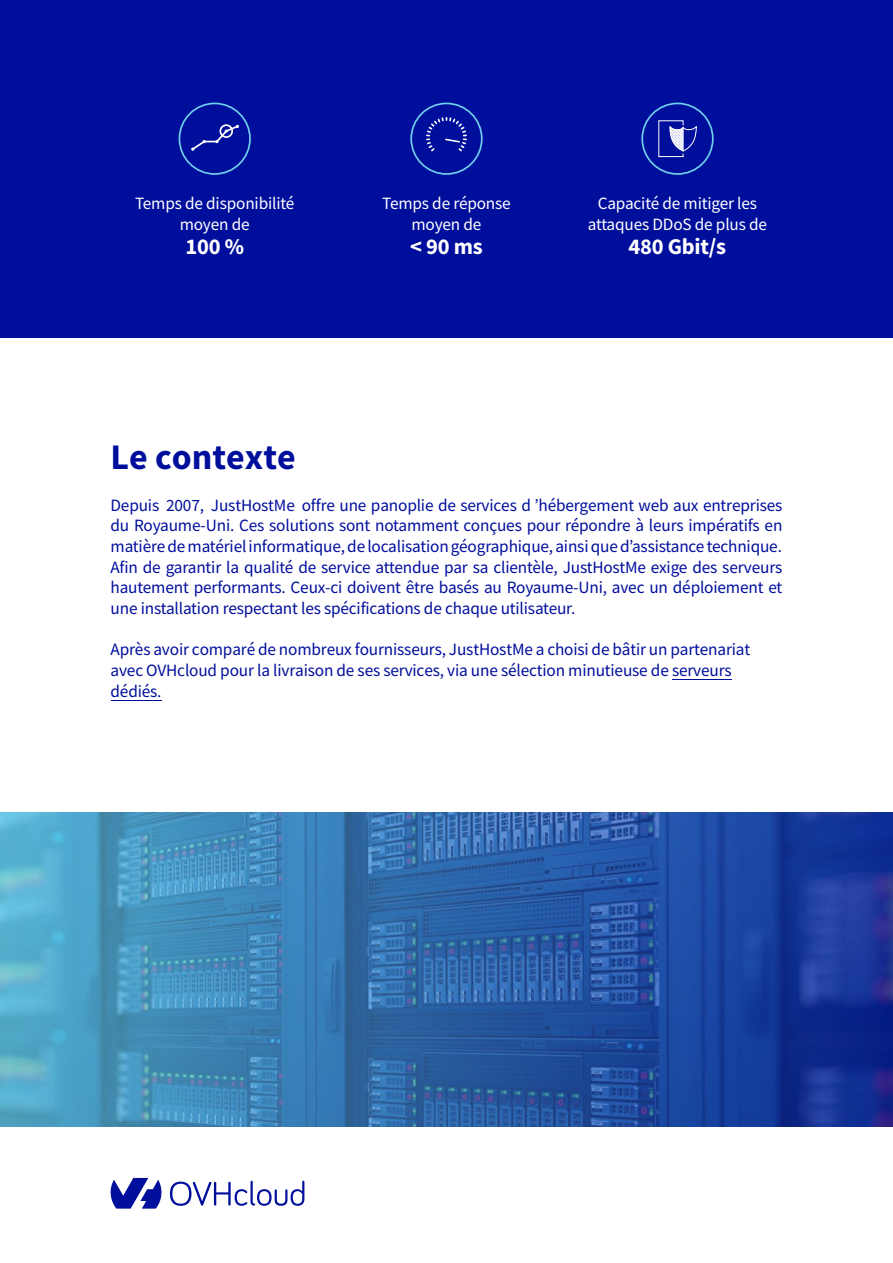
<style>
.page{position:relative;width:893px;height:1263px;background:#fff}
.page>*{position:absolute;margin:0;border:0;box-sizing:border-box;transform-origin:0 0}
.t1{font:700 36px "Source Sans Pro";color:#000e9c}
.t2{font:700 22.5px "Source Sans Pro";letter-spacing:-.01em;color:#fff}
.t3{font:17.25px/20.7px "Source Sans Pro";letter-spacing:-.01em;color:#000e9c;text-align:justify}
.t4{font:17.25px/20.7px "Source Sans Pro";letter-spacing:-.01em;color:#fff;text-align:center}
</style>
<div class="page">
<div style="left:0;top:0;width:893px;height:337px;background:#000e9c"></div>
<svg style="left:110px;top:1178px;width:52px;height:30px"></svg>
<svg style="left:170px;top:1181px;width:134px;height:25px"></svg>
<hr style="left:111px;top:700px;width:51px;height:1px;background:#000e9c">
<hr style="left:672px;top:679px;width:60px;height:1px;background:#000e9c">
<div style="left:179px;top:103px;width:72px;height:72px;border:2px solid #6fceeb;border-radius:50%"></div>
<svg style="left:191px;top:124px;width:48px;height:27px"></svg>
<div style="left:219px;top:124px;width:14px;height:14px;border:2px solid #fff;border-radius:50%"></div>
<div style="left:410px;top:103px;width:73px;height:72px;border:2px solid #6fceeb;border-radius:50%"></div>
<svg style="left:426px;top:117px;width:41px;height:35px"></svg>
<div style="left:641px;top:103px;width:73px;height:72px;border:2px solid #6fceeb;border-radius:50%"></div>
<svg style="left:658px;top:120px;width:39px;height:38px"></svg>
<svg style="left:0;top:812px;width:893px;height:315px;background:#3069ab"></svg>
<p class="t4" style="left:135px;top:193px;width:161px">Temps de disponibilité moyen de</p>
<h2 class="t2" style="left:185px;top:231px;width:60px">100 %</h2>
<p class="t4" style="left:382px;top:193px;width:130px">Temps de réponse moyen de</p>
<h2 class="t2" style="left:410px;top:231px;width:74px">&lt; 90 ms</h2>
<p class="t4" style="left:588px;top:193px;width:181px">Capacité de mitiger les attaques DDoS de plus de</p>
<h2 class="t2" style="left:628px;top:231px;width:99px">480 Gbit/s</h2>
<h1 class="t1" style="left:111px;top:433px;width:187px">Le contexte</h1>
<p class="t3" style="left:111px;top:494px;width:673px">Depuis 2007, JustHostMe offre une panoplie de services d ’hébergement web aux entreprises du Royaume-Uni. Ces solutions sont notamment conçues pour répondre à leurs impératifs en matière de matériel informatique, de localisation géographique, ainsi que d’assistance technique.<br>Afin de garantir la qualité de service attendue par sa clientèle, JustHostMe exige des serveurs hautement performants. Ceux-ci doivent être basés au Royaume-Uni, avec un déploiement et une installation respectant les spécifications de chaque utilisateur.</p>
<p class="t3" style="left:111px;top:639px;width:641px;text-align:left">Après avoir comparé de nombreux fournisseurs, JustHostMe a choisi de bâtir un partenariat avec OVHcloud pour la livraison de ses services, via une sélection minutieuse de serveurs dédiés.</p>
</div>
